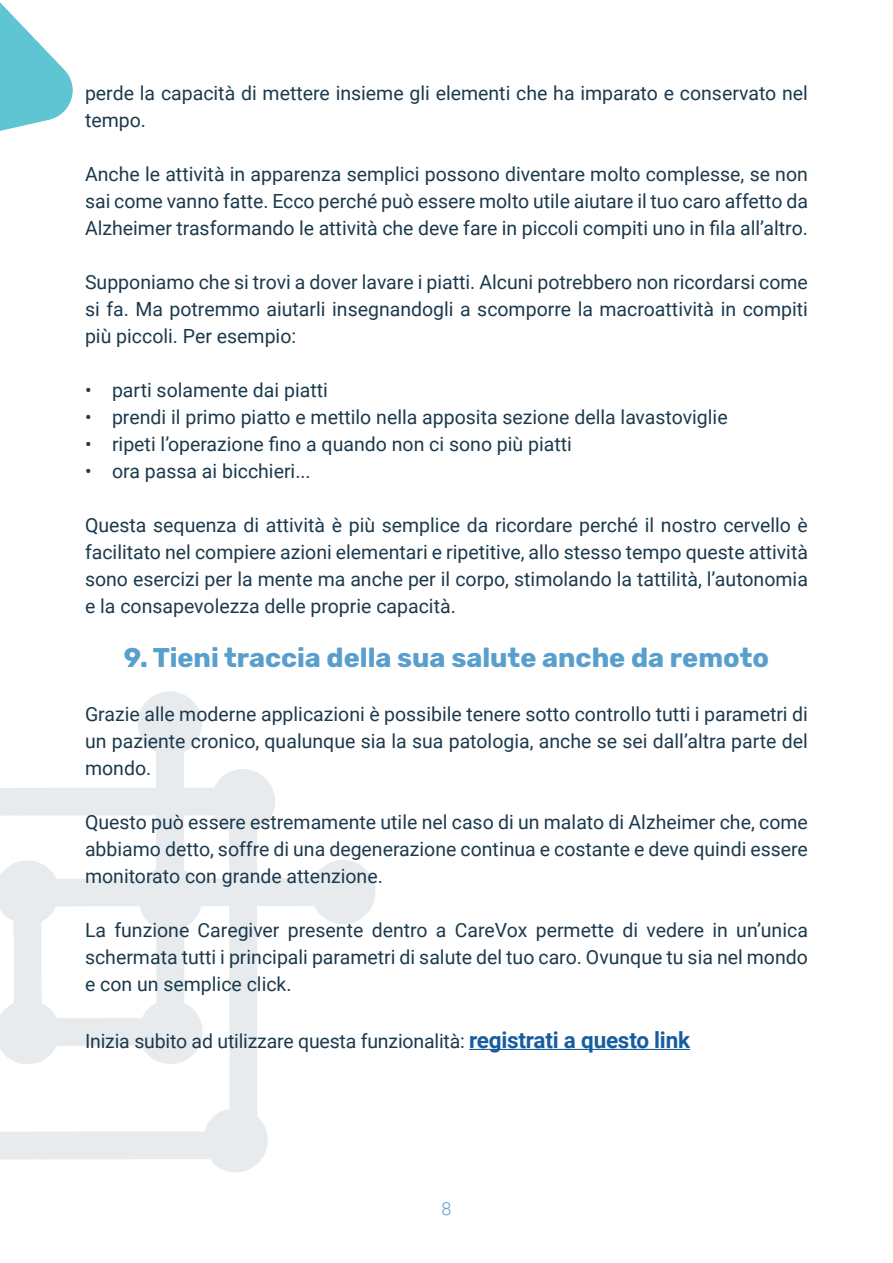
<style>
.page{position:relative;width:893px;height:1263px;background:#fff}
.page>*{position:absolute;margin:0;border:0;box-sizing:border-box;transform-origin:0 0}
.t1{font:700 27px "Rubik";color:#599fce}
.t2{font:19.5px/27px "Roboto";color:#1c3a4d;text-align:justify}
.t3{font:300 18px "Roboto";color:#599fce}
.s1{font-weight:700;font-size:22.5px;color:#175d9e}
</style>
<div class="page">
<img style="left:0;top:2px;width:73px;height:129px">
<hr style="left:469px;top:1049px;width:221px;height:1px;background:#175d9e">
<p class="t2" style="left:85px;top:79px;width:724px">perde la capacità di mettere insieme gli elementi che ha imparato e conservato nel tempo.</p>
<p class="t2" style="left:85px;top:160px;width:724px">Anche le attività in apparenza semplici possono diventare molto complesse, se non sai come vanno fatte. Ecco perché può essere molto utile aiutare il tuo caro affetto da Alzheimer trasformando le attività che deve fare in piccoli compiti uno in fila all’altro.</p>
<p class="t2" style="left:85px;top:268px;width:724px">Supponiamo che si trovi a dover lavare i piatti. Alcuni potrebbero non ricordarsi come si fa. Ma potremmo aiutarli insegnandogli a scomporre la macroattività in compiti più piccoli. Per esempio:</p>
<p class="t2" style="left:85px;top:376px;width:244px">• parti solamente dai piatti</p>
<p class="t2" style="left:85px;top:403px;width:644px">• prendi il primo piatto e mettilo nella apposita sezione della lavastoviglie</p>
<p class="t2" style="left:85px;top:430px;width:488px">• ripeti l’operazione fino a quando non ci sono più piatti</p>
<p class="t2" style="left:85px;top:457px;width:227px">• ora passa ai bicchieri...</p>
<p class="t2" style="left:85px;top:511px;width:724px">Questa sequenza di attività è più semplice da ricordare perché il nostro cervello è facilitato nel compiere azioni elementari e ripetitive, allo stesso tempo queste attività sono esercizi per la mente ma anche per il corpo, stimolando la tattilità, l’autonomia e la consapevolezza delle proprie capacità.</p>
<h1 class="t1" style="left:124px;top:642px;width:647px">9. Tieni traccia della sua salute anche da remoto</h1>
<p class="t2" style="left:85px;top:700px;width:724px">Grazie alle moderne applicazioni è possibile tenere sotto controllo tutti i parametri di un paziente cronico, qualunque sia la sua patologia, anche se sei dall’altra parte del mondo.</p>
<p class="t2" style="left:85px;top:808px;width:724px">Questo può essere estremamente utile nel caso di un malato di Alzheimer che, come abbiamo detto, soffre di una degenerazione continua e costante e deve quindi essere monitorato con grande attenzione.</p>
<p class="t2" style="left:85px;top:916px;width:724px">La funzione Caregiver presente dentro a CareVox permette di vedere in un’unica schermata tutti i principali parametri di salute del tuo caro. Ovunque tu sia nel mondo e con un semplice click.</p>
<p class="t2" style="left:85px;top:1027px;width:607px">Inizia subito ad utilizzare questa funzionalità: <span class="s1">registrati a questo link</span></p>
<p class="t3" style="left:441px;top:1196px;width:11px">8</p>
</div>
